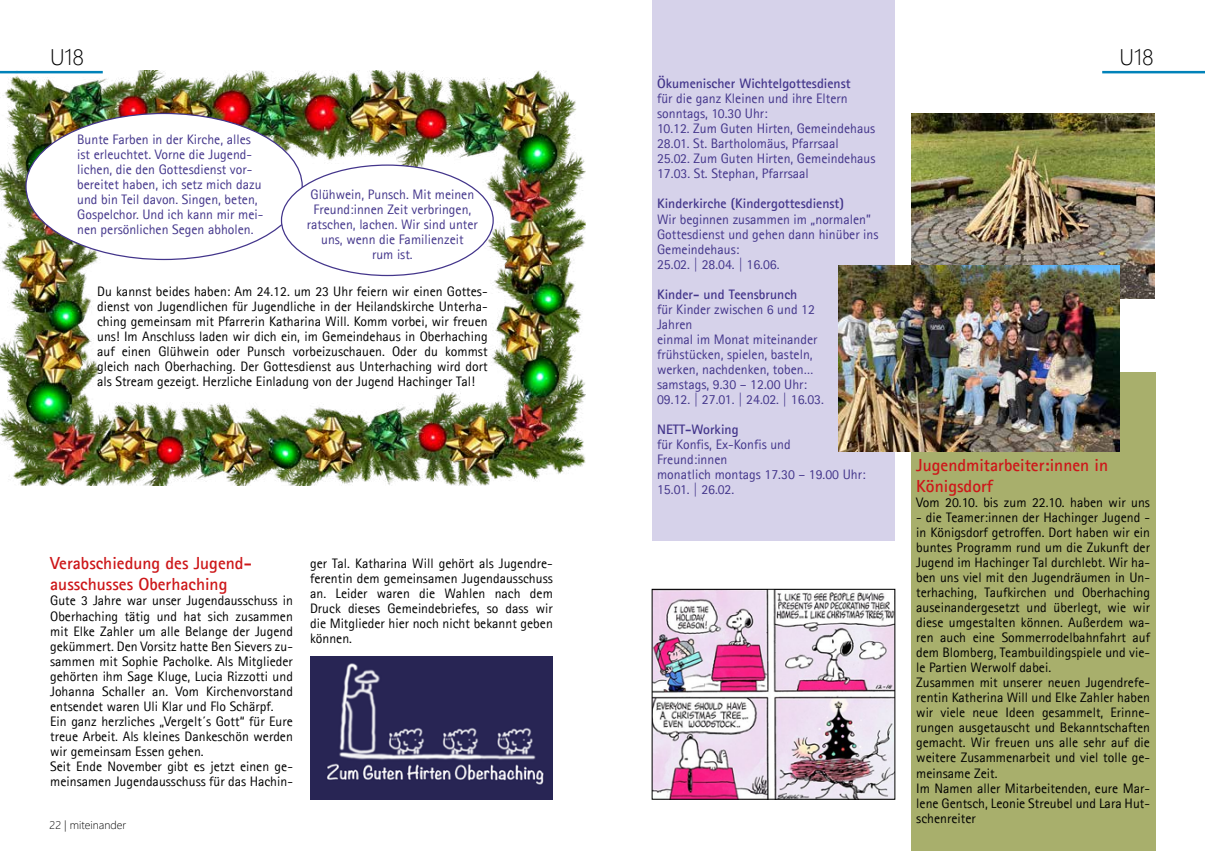
<style>
.page{position:relative;width:1205px;height:851px;background:#fff}
.page>*{position:absolute;margin:0;border:0;box-sizing:border-box;transform-origin:0 0}
.t1{font:300 22.5px "Segoe UI";color:#000}
.t2{font:700 17.5px/21px "Agfa Rotis Sans Serif";color:#cd1719}
.t3{font:13.75px/15px "Agfa Rotis Sans Serif";color:#000;text-align:justify}
.t4{font:13.75px/15px "Agfa Rotis Sans Serif";color:#43358b}
.t5{font:700 13.75px "Agfa Rotis Sans Serif";color:#43358b}
.t6{font:300 11.25px "Segoe UI";color:#000}
</style>
<div class="page">
<hr style="left:1102px;top:71px;width:103px;height:2px;background:#0082b9">
<img style="left:0;top:71px;width:586px;height:414px">
<div style="left:26px;top:113px;width:276px;height:146px;background:#fff;border-radius:50%"></div>
<div style="left:281px;top:165px;width:212px;height:110px;background:#fff;border-radius:50%"></div>
<img style="left:310px;top:656px;width:243px;height:143px">
<div style="left:652px;top:0;width:242px;height:540px;background:#d6d2ea"></div>
<div style="left:911px;top:372px;width:244px;height:478px;background:#a8af6c"></div>
<img style="left:912px;top:113px;width:242px;height:186px">
<img style="left:838px;top:266px;width:282px;height:185px">
<img style="left:654px;top:591px;width:239px;height:206px">
<div style="left:652px;top:589px;width:243px;height:210px;border:1px solid #000"></div>
<h1 class="t1" style="left:50px;top:36px;width:36px">U18</h1>
<p class="t4" style="left:77px;top:132px;width:188px">Bunte Farben in der Kirche, alles ist erleuchtet. Vorne die Jugend&shy;lichen, die den Gottesdienst vor&shy;bereitet haben, ich setz mich dazu und bin Teil davon. Singen, beten, Gospelchor. Und ich kann mir mei&shy;nen persönlichen Segen abholen.</p>
<p class="t4" style="left:307px;top:187px;width:173px;text-align:center">Glühwein, Punsch. Mit meinen<br>Freund:innen Zeit verbringen, ratschen, lachen. Wir sind unter uns, wenn die Familienzeit<br>rum ist.</p>
<p class="t3" style="left:97px;top:284px;width:392px">Du kannst beides haben: Am 24.12. um 23 Uhr feiern wir einen Gottes&shy;dienst von Jugendlichen für Jugendliche in der Heilandskirche Unterha&shy;ching gemeinsam mit Pfarrerin Katharina Will. Komm vorbei, wir freuen uns! Im Anschluss laden wir dich ein, im Gemeindehaus in Oberhaching auf einen Glühwein oder Punsch vorbeizuschauen. Oder du kommst gleich nach Oberhaching. Der Gottesdienst aus Unterhaching wird dort als Stream gezeigt. Herzliche Einladung von der Jugend Hachinger Tal!</p>
<p class="t2" style="left:50px;top:552px;width:203px">Verabschiedung des Jugend&shy;ausschusses Oberhaching</p>
<p class="t3" style="left:50px;top:593px;width:244px;text-align:left">Gute 3 Jahre war unser Jugendausschuss in Oberhaching tätig und hat sich zusammen mit Elke Zahler um alle Belange der Jugend gekümmert. Den Vorsitz hatte Ben Sievers zu&shy;sammen mit Sophie Pacholke. Als Mitglieder gehörten ihm Sage Kluge, Lucia Rizzotti und Johanna Schaller an. Vom Kirchenvorstand entsendet waren Uli Klar und Flo Schärpf.<br>Ein ganz herzliches „Vergelt´s Gott“ für Eure treue Arbeit. Als kleines Dankeschön werden wir gemeinsam Essen gehen.<br>Seit Ende November gibt es jetzt einen ge&shy;meinsamen Jugendausschuss für das Hachin-</p>
<p class="t6" style="left:50px;top:814px;width:78px">22 | miteinander</p>
<p class="t3" style="left:310px;top:555px;width:244px">ger Tal. Katharina Will gehört als Jugendre&shy;ferentin dem gemeinsamen Jugendausschuss an. Leider waren die Wahlen nach dem Druck dieses Gemeindebriefes, so dass wir die Mitglieder hier noch nicht bekannt geben können.</p>
<p class="t5" style="left:657px;top:75px;width:195px">Ökumenischer Wichtelgottesdienst</p>
<p class="t4" style="left:657px;top:91px;width:220px">für die ganz Kleinen und ihre Eltern sonntags, 10.30 Uhr:<br>10.12. Zum Guten Hirten, Gemeindehaus 28.01. St. Bartholomäus, Pfarrsaal<br>25.02. Zum Guten Hirten, Gemeindehaus 17.03. St. Stephan, Pfarrsaal</p>
<p class="t5" style="left:657px;top:195px;width:188px">Kinderkirche (Kindergottesdienst)</p>
<p class="t4" style="left:657px;top:211px;width:223px">Wir beginnen zusammen im „normalen”<br>Gottesdienst und gehen dann hinüber ins<br>Gemeindehaus:<br>25.02. | 28.04. | 16.06.</p>
<p class="t5" style="left:657px;top:285px;width:142px">Kinder- und Teensbrunch</p>
<p class="t4" style="left:657px;top:301px;width:168px">für Kinder zwischen 6 und 12<br>Jahren<br>einmal im Monat miteinander frühstücken, spielen, basteln, werken, nachdenken, toben… samstags, 9.30 – 12.00 Uhr:<br>09.12. | 27.01. | 24.02. | 16.03.</p>
<p class="t5" style="left:657px;top:420px;width:83px">NETT-Working</p>
<p class="t4" style="left:657px;top:436px;width:210px">für Konfis, Ex-Konfis und<br>Freund:innen<br>monatlich montags 17.30 – 19.00 Uhr:<br>15.01. | 26.02.</p>
<h1 class="t1" style="left:1119px;top:36px;width:36px">U18</h1>
<p class="t2" style="left:916px;top:454px;width:193px">Jugendmitarbeiter:innen in<br>Königsdorf</p>
<p class="t3" style="left:916px;top:495px;width:235px">Vom 20.10. bis zum 22.10. haben wir uns</p>
<p class="t3" style="left:916px;top:510px;width:235px;text-align:left">- die Teamer:innen der Hachinger Jugend - in Königsdorf getroffen. Dort haben wir ein buntes Programm rund um die Zukunft der Jugend im Hachinger Tal durchlebt. Wir ha&shy;ben uns viel mit den Jugendräumen in Un&shy;terhaching, Taufkirchen und Oberhaching auseinandergesetzt und überlegt, wie wir diese umgestalten können. Außerdem wa&shy;ren auch eine Sommerrodelbahnfahrt auf dem Blomberg, Teambuildingspiele und vie&shy;le Partien Werwolf dabei.<br>Zusammen mit unserer neuen Jugendrefe&shy;rentin Katherina Will und Elke Zahler haben wir viele neue Ideen gesammelt, Erinne&shy;rungen ausgetauscht und Bekanntschaften gemacht. Wir freuen uns alle sehr auf die weitere Zusammenarbeit und viel tolle ge&shy;meinsame Zeit.<br>Im Namen aller Mitarbeitenden, eure Mar&shy;lene Gentsch, Leonie Streubel und Lara Hut&shy;schenreiter</p>
</div>
